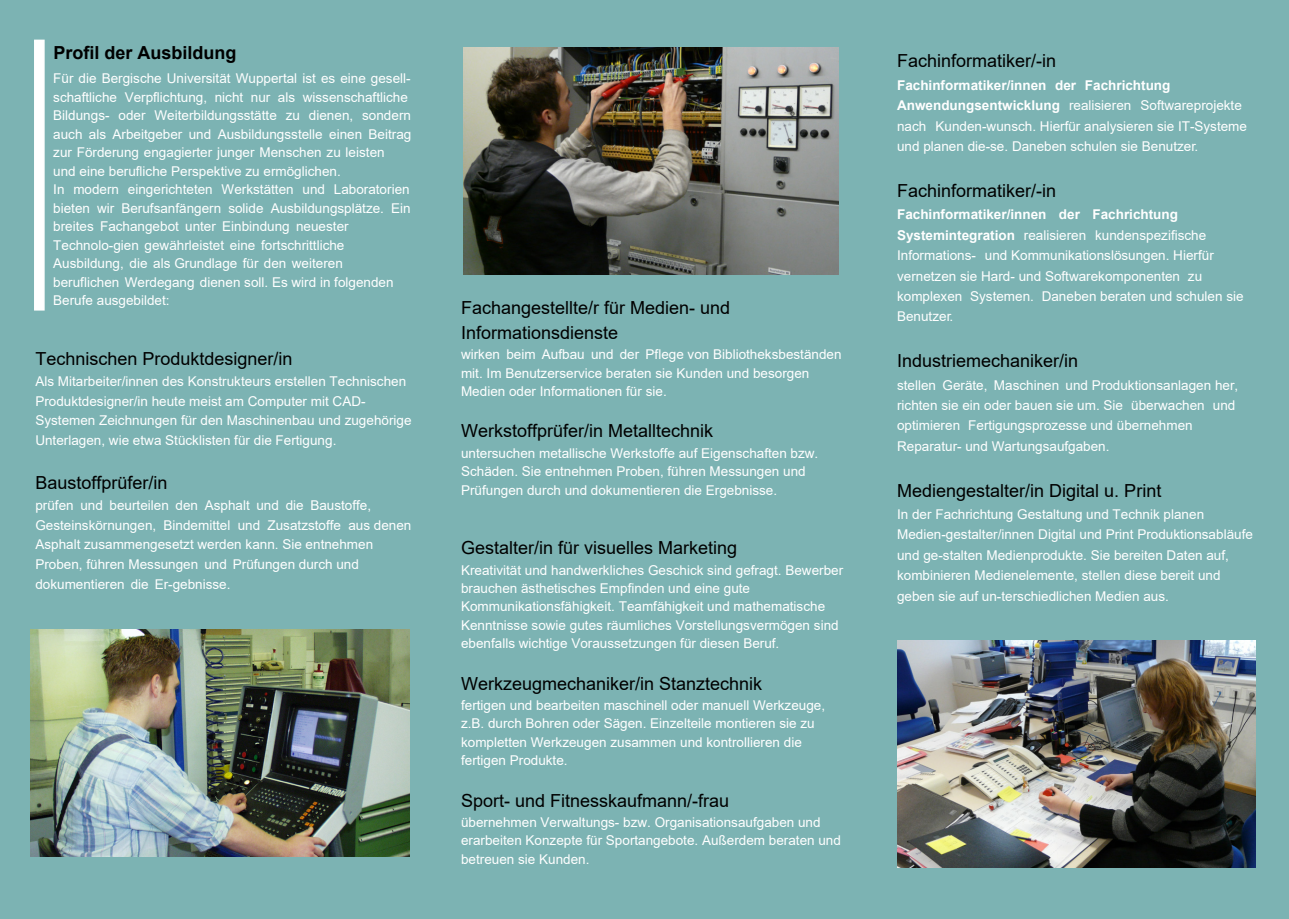
<style>
.page{position:relative;width:1289px;height:919px;background:#fff}
.page>*{position:absolute;margin:0;border:0;box-sizing:border-box;transform-origin:0 0}
.t1{font:18px/24.6px "Arial";color:#000}
.t2{font:700 18px "Arial";color:#000}
.t3{font:13.5px/18.5px "Arial";color:#fff}
.s1{font-weight:700}
</style>
<div class="page">
<div style="left:1px;top:1px;width:1287px;height:917px;background:#7cb3b3"></div>
<img style="left:31px;top:629px;width:378px;height:227px">
<img style="left:464px;top:47px;width:374px;height:227px">
<img style="left:897px;top:640px;width:358px;height:227px">
<div style="left:34px;top:40px;width:11px;height:270px;background:#fff;border:2px solid #fff"></div>
<p class="t2" style="left:54px;top:40px;width:185px">Profil der Ausbildung</p>
<p class="t3" style="left:53px;top:69px;width:359px">Für die Bergische Universität Wuppertal ist es eine gesell&shy;schaftliche Verpflichtung, nicht nur als wissenschaftliche Bildungs- oder Weiterbildungsstätte zu dienen, sondern auch als Arbeitgeber und Ausbildungsstelle einen Beitrag zur Förderung engagierter junger Menschen zu leisten<br>und eine berufliche Perspektive zu ermöglichen.<br>In modern eingerichteten Werkstätten und Laboratorien bieten wir Berufsanfängern solide Ausbildungsplätze. Ein breites Fachangebot unter Einbindung neuester Technolo-gien gewährleistet eine fortschrittliche Ausbildung, die als Grundlage für den weiteren beruflichen Werdegang dienen soll. Es wird in folgenden Berufe ausgebildet:</p>
<p class="t1" style="left:35px;top:346px;width:259px">Technischen Produktdesigner/in</p>
<p class="t3" style="left:35px;top:371px;width:377px;line-height:19.6px">Als Mitarbeiter/innen des Konstrukteurs erstellen Technischen Produktdesigner/in heute meist am Computer mit CAD-Systemen Zeichnungen für den Maschinenbau und zugehörige Unterlagen, wie etwa Stücklisten für die Fertigung.</p>
<p class="t1" style="left:35px;top:470px;width:134px">Baustoffprüfer/in</p>
<p class="t3" style="left:35px;top:495px;width:377px;line-height:19.6px">prüfen und beurteilen den Asphalt und die Baustoffe, Gesteinskörnungen, Bindemittel und Zusatzstoffe aus denen Asphalt zusammengesetzt werden kann. Sie entnehmen Proben, führen Messungen und Prüfungen durch und dokumentieren die Er-gebnisse.</p>
<p class="t1" style="left:461px;top:295px;width:271px">Fachangestellte/r für Medien- und<br>Informationsdienste</p>
<p class="t3" style="left:461px;top:345px;width:382px">wirken beim Aufbau und der Pflege von Bibliotheksbeständen mit. Im Benutzerservice beraten sie Kunden und besorgen<br>Medien oder Informationen für sie.</p>
<p class="t1" style="left:461px;top:418px;width:254px">Werkstoffprüfer/in Metalltechnik</p>
<p class="t3" style="left:461px;top:443px;width:359px">untersuchen metallische Werkstoffe auf Eigenschaften bzw.<br>Schäden. Sie entnehmen Proben, führen Messungen und<br>Prüfungen durch und dokumentieren die Ergebnisse.</p>
<p class="t1" style="left:461px;top:535px;width:278px">Gestalter/in für visuelles Marketing</p>
<p class="t3" style="left:461px;top:560px;width:383px">Kreativität und handwerkliches Geschick sind gefragt. Bewerber brauchen ästhetisches Empfinden und eine gute Kommunikationsfähigkeit. Teamfähigkeit und mathematische Kenntnisse sowie gutes räumliches Vorstellungsvermögen sind ebenfalls wichtige Voraussetzungen für diesen Beruf.</p>
<p class="t1" style="left:461px;top:671px;width:303px">Werkzeugmechaniker/in Stanztechnik</p>
<p class="t3" style="left:461px;top:695px;width:365px">fertigen und bearbeiten maschinell oder manuell Werkzeuge, z.B. durch Bohren oder Sägen. Einzelteile montieren sie zu kompletten Werkzeugen zusammen und kontrollieren die fertigen Produkte.</p>
<p class="t1" style="left:461px;top:787px;width:270px">Sport- und Fitnesskaufmann/-frau</p>
<p class="t3" style="left:461px;top:812px;width:381px">übernehmen Verwaltungs- bzw. Organisationsaufgaben und erarbeiten Konzepte für Sportangebote. Außerdem beraten und betreuen sie Kunden.</p>
<p class="t1" style="left:897px;top:49px;width:161px">Fachinformatiker/-in</p>
<p class="t3" style="left:897px;top:75px;width:351px;line-height:20.4px"><span class="s1">Fachinformatiker/innen der Fachrichtung Anwendungsentwicklung</span> realisieren Softwareprojekte nach Kunden-wunsch. Hierfür analysieren sie IT-Systeme und planen die-se. Daneben schulen sie Benutzer.</p>
<p class="t1" style="left:897px;top:178px;width:161px">Fachinformatiker/-in</p>
<p class="t3" style="left:897px;top:204px;width:348px;line-height:20.4px"><span class="s1">Fachinformatiker/innen der Fachrichtung Systemintegration</span> realisieren kundenspezifische Informations- und Kommunikationslösungen. Hierfür vernetzen sie Hard- und Softwarekomponenten zu komplexen Systemen. Daneben beraten und schulen sie Benutzer.</p>
<p class="t1" style="left:897px;top:348px;width:183px">Industriemechaniker/in</p>
<p class="t3" style="left:897px;top:374px;width:342px;line-height:20.4px">stellen Geräte, Maschinen und Produktionsanlagen her, richten sie ein oder bauen sie um. Sie überwachen und optimieren Fertigungsprozesse und übernehmen Reparatur- und Wartungsaufgaben.</p>
<p class="t1" style="left:897px;top:478px;width:266px">Mediengestalter/in Digital u. Print</p>
<p class="t3" style="left:897px;top:504px;width:357px;line-height:20.4px">In der Fachrichtung Gestaltung und Technik planen Medien-gestalter/innen Digital und Print Produktionsabläufe und ge-stalten Medienprodukte. Sie bereiten Daten auf, kombinieren Medienelemente, stellen diese bereit und geben sie auf un-terschiedlichen Medien aus.</p>
</div>
